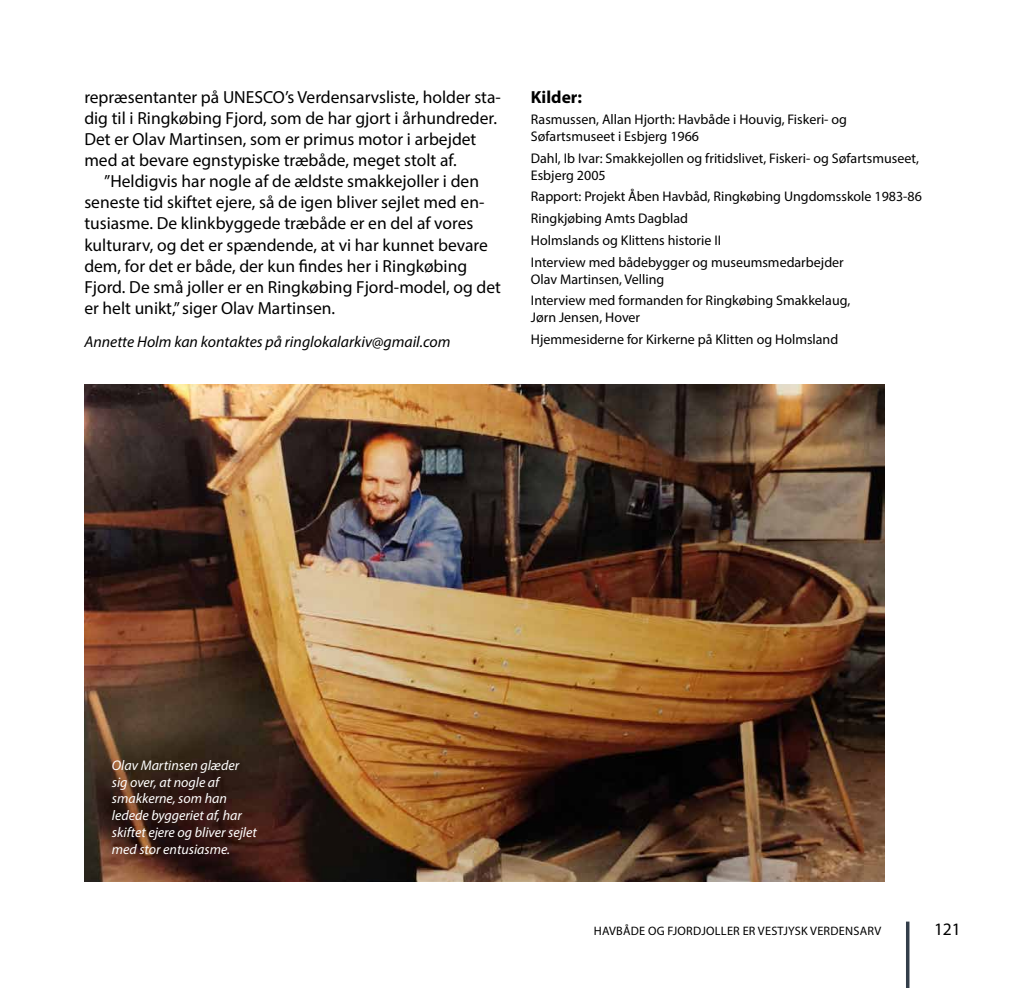
<style>
.page{position:relative;width:1032px;height:988px;background:#fff}
.page>*{position:absolute;margin:0;border:0;box-sizing:border-box;transform-origin:0 0}
.t1{font:17.5px/21px "Myriad Pro";color:#000}
.t2{font:700 17.5px "Myriad Pro";color:#000}
.t3{font:italic 15.75px "Myriad Pro";color:#000}
.t4{font:14px/21.7px "Myriad Pro";color:#000}
.t5{font:italic 14px/16.8px "Myriad Pro";color:#fff}
.t6{font:12.25px "Myriad Pro";letter-spacing:.02em;color:#000}
</style>
<div class="page">
<hr style="left:906px;top:921px;width:3px;height:66px;background:#333e4a">
<img style="left:84px;top:384px;width:801px;height:496px">
<p class="t1" style="left:84px;top:87px;width:418px">repræsentanter på UNESCO’s Verdensarvsliste, holder sta&shy;dig til i Ringkøbing Fjord, som de har gjort i århundreder.<br>Det er Olav Martinsen, som er primus motor i arbejdet med at bevare egnstypiske træbåde, meget stolt af.</p>
<p class="t1" style="left:84px;top:171px;width:418px;text-indent:20px">”Heldigvis har nogle af de ældste smakkejoller i den seneste tid skiftet ejere, så de igen bliver sejlet med en&shy;tusiasme. De klinkbyggede træbåde er en del af vores kulturarv, og det er spændende, at vi har kunnet bevare dem, for det er både, der kun findes her i Ringkøbing Fjord. De små joller er en Ringkøbing Fjord-model, og det er helt unikt,” siger Olav Martinsen.</p>
<p class="t3" style="left:84px;top:332px;width:368px">Annette Holm kan kontaktes på ringlokalarkiv@gmail.com</p>
<p class="t2" style="left:531px;top:85px;width:53px">Kilder:</p>
<p class="t4" style="left:531px;top:111px;width:318px;line-height:16.8px">Rasmussen, Allan Hjorth: Havbåde i Houvig, Fiskeri- og<br>Søfartsmuseet i Esbjerg 1966</p>
<p class="t4" style="left:531px;top:149px;width:389px;line-height:16.8px">Dahl, Ib Ivar: Smakkejollen og fritidslivet, Fiskeri- og Søfartsmuseet,<br>Esbjerg 2005</p>
<p class="t4" style="left:531px;top:186px;width:393px">Rapport: Projekt Åben Havbåd, Ringkøbing Ungdomsskole 1983-86<br>Ringkjøbing Amts Dagblad<br>Holmslands og Klittens historie II<br>Interview med bådebygger og museumsmedarbejder</p>
<p class="t4" style="left:531px;top:268px;width:321px">Olav Martinsen, Velling<br>Interview med formanden for Ringkøbing Smakkelaug,</p>
<p class="t4" style="left:531px;top:306px;width:309px">Jørn Jensen, Hover<br>Hjemmesiderne for Kirkerne på Klitten og Holmsland</p>
<p class="t5" style="left:112px;top:756px;width:146px">Olav Martinsen glæder sig over, at nogle af smakkerne, som han ledede byggeriet af, har skiftet ejere og bliver sejlet med stor entusiasme.</p>
<p class="t6" style="left:594px;top:923px;width:289px">HAVBÅDE OG FJORDJOLLER ER VESTJYSK VERDENSARV</p>
<p class="t1" style="left:934px;top:917px;width:28px">121</p>
</div>
